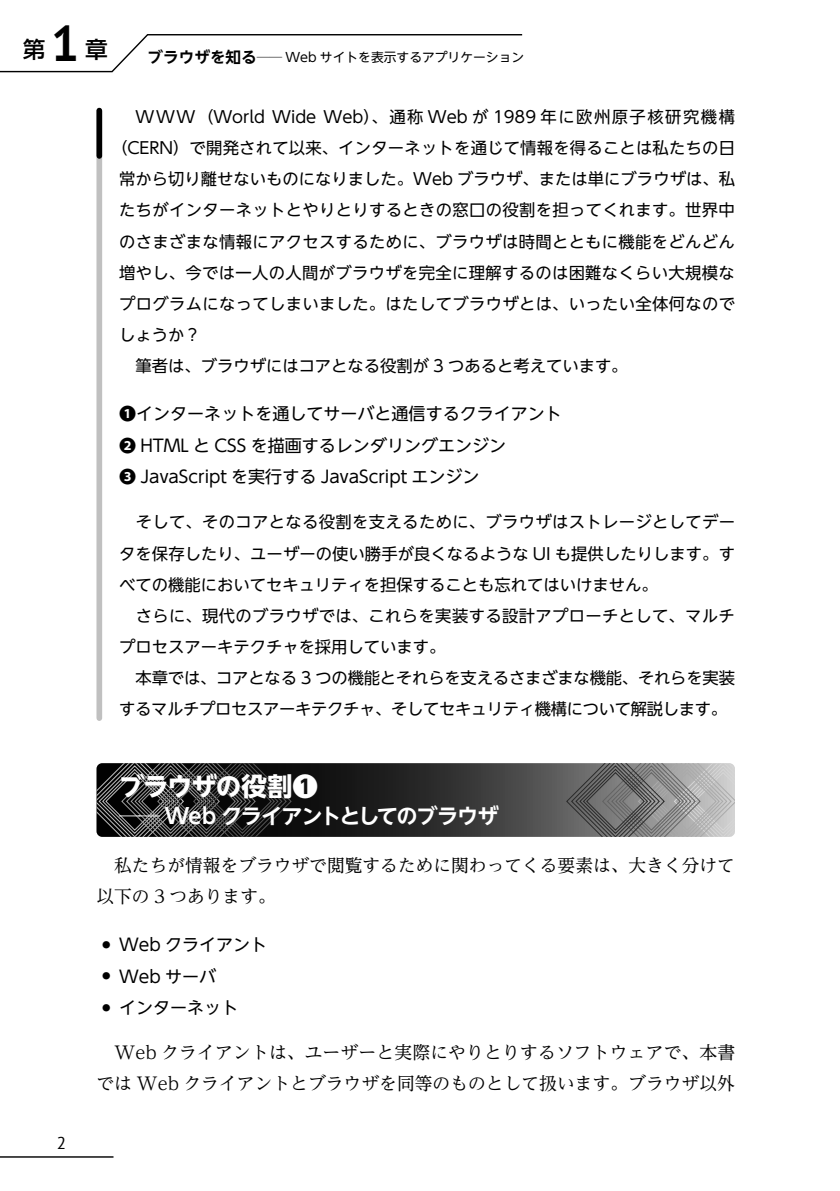
<style>
.page{position:relative;width:840px;height:1191px;background:#fff}
.page>*{position:absolute;margin:0;border:0;box-sizing:border-box;transform-origin:0 0}
.t1{font:700 25.6px "UD Shin Go NT Pr 6 N";letter-spacing:-.035em;color:#fff}
.t2{font:500 22.6px "UD Shin Go NT Pr 6 N";color:#000}
.t3{font:700 21.2px "UD Shin Go NT Pr 6 N De";letter-spacing:-.06em;color:#fff}
.t4{font:17.8px/31.2px "UD Reimin Pr 6 N";letter-spacing:.005em;color:#000}
.t5{font:17px/31.2px "UD Shin Go NT Pr 6 N";color:#000}
.t6{font:17px "PT Sans";color:#000}
.t7{font:16.2px/31.2px "UD Shin Go NT Pr 6 N";letter-spacing:.015em;color:#000}
.t8{font:12.8px "UD Shin Go NT Pr 6 N";color:#000}
.s1{font-family:"PT Sans";font-weight:700;font-size:49.6px}
.s2{font-family:"UD Shin Go NT Pr 6 N De";font-weight:700;font-size:15.6px}
.s3{font-family:"Koz Go Pr 6 N";font-weight:500}
</style>
<div class="page">
<svg style="left:0;top:34px;width:523px;height:39px"></svg>
<hr style="left:0;top:1156px;width:113px;height:1px;background:#000">
<svg style="left:292px;top:763px;width:273px;height:74px;background:#2f2f2f"></svg>
<svg style="left:96px;top:763px;width:196px;height:74px;background:#2e2e2e"></svg>
<svg style="left:565px;top:763px;width:169px;height:74px;background:#8a8a8a"></svg>
<div style="left:96px;top:111px;width:6px;height:607px;background:#c0c0c0"></div>
<div style="left:96px;top:111px;width:6px;height:45px;background:#000"></div>
<h2 class="t2" style="left:23px;top:31px;width:87px">第<span class="s1">1</span>章</h2>
<p class="t8" style="left:147px;top:46px;width:378px"><span class="s2">ブラウザを知る</span>── Web サイトを表示するアプリケーション</p>
<p class="t7" style="left:119px;top:101px;width:617px">　WWW（World Wide Web）、通称 Web が 1989 年に欧州原子核研究機構</p>
<p class="t7" style="left:111px;top:132px;width:625px">（CERN）で開発されて以来、インターネットを通じて情報を得ることは私たちの日</p>
<p class="t7" style="left:119px;top:163px;width:617px">常から切り離せないものになりました。Web ブラウザ、または単にブラウザは、私</p>
<p class="t7" style="left:119px;top:194px;width:617px">たちがインターネットとやりとりするときの窓口の役割を担ってくれます。世界中</p>
<p class="t7" style="left:119px;top:225px;width:617px">のさまざまな情報にアクセスするために、ブラウザは時間とともに機能をどんどん</p>
<p class="t7" style="left:119px;top:256px;width:617px">増やし、今では一人の人間がブラウザを完全に理解するのは困難なくらい大規模な</p>
<p class="t7" style="left:119px;top:288px;width:617px">プログラムになってしまいました。はたしてブラウザとは、いったい全体何なので</p>
<p class="t7" style="left:119px;top:319px;width:83px">しょうか？</p>
<p class="t7" style="left:119px;top:350px;width:509px">　筆者は、ブラウザにはコアとなる役割が 3 つあると考えています。</p>
<p class="t5" style="left:119px;top:398px;width:444px"><span class="s3">❶</span>インターネットを通してサーバと通信するクライアント<br><span class="s3">❷</span> HTML と CSS を描画するレンダリングエンジン<br><span class="s3">❸</span> JavaScript を実行する JavaScript エンジン</p>
<p class="t7" style="left:119px;top:506px;width:617px">　そして、そのコアとなる役割を支えるために、ブラウザはストレージとしてデータを保存したり、ユーザーの使い勝手が良くなるような UI も提供したりします。すべての機能においてセキュリティを担保することも忘れてはいけません。<br>　さらに、現代のブラウザでは、これらを実装する設計アプローチとして、マルチプロセスアーキテクチャを採用しています。<br>　本章では、コアとなる 3 つの機能とそれらを支えるさまざまな機能、それらを実装するマルチプロセスアーキテクチャ、そしてセキュリティ機構について解説します。</p>
<p class="t6" style="left:57px;top:1131px;width:11px">2</p>
<h1 class="t1" style="left:119px;top:765px;width:200px">ブラウザの役割❶</h1>
<h3 class="t3" style="left:119px;top:798px;width:381px">── Web クライアントとしてのブラウザ</h3>
<p class="t4" style="left:96px;top:849px;width:639px">　私たちが情報をブラウザで閲覧するために関わってくる要素は、大きく分けて以下の 3 つあります。</p>
<p class="t5" style="left:102px;top:929px;width:166px"><sup>⁃</sup> Web クライアント<sup>⁃</sup> Web サーバ<br><sup>⁃</sup> インターネット</p>
<p class="t4" style="left:96px;top:1036px;width:639px">　Web クライアントは、ユーザーと実際にやりとりするソフトウェアで、本書では Web クライアントとブラウザを同等のものとして扱います。ブラウザ以外</p>
</div>
